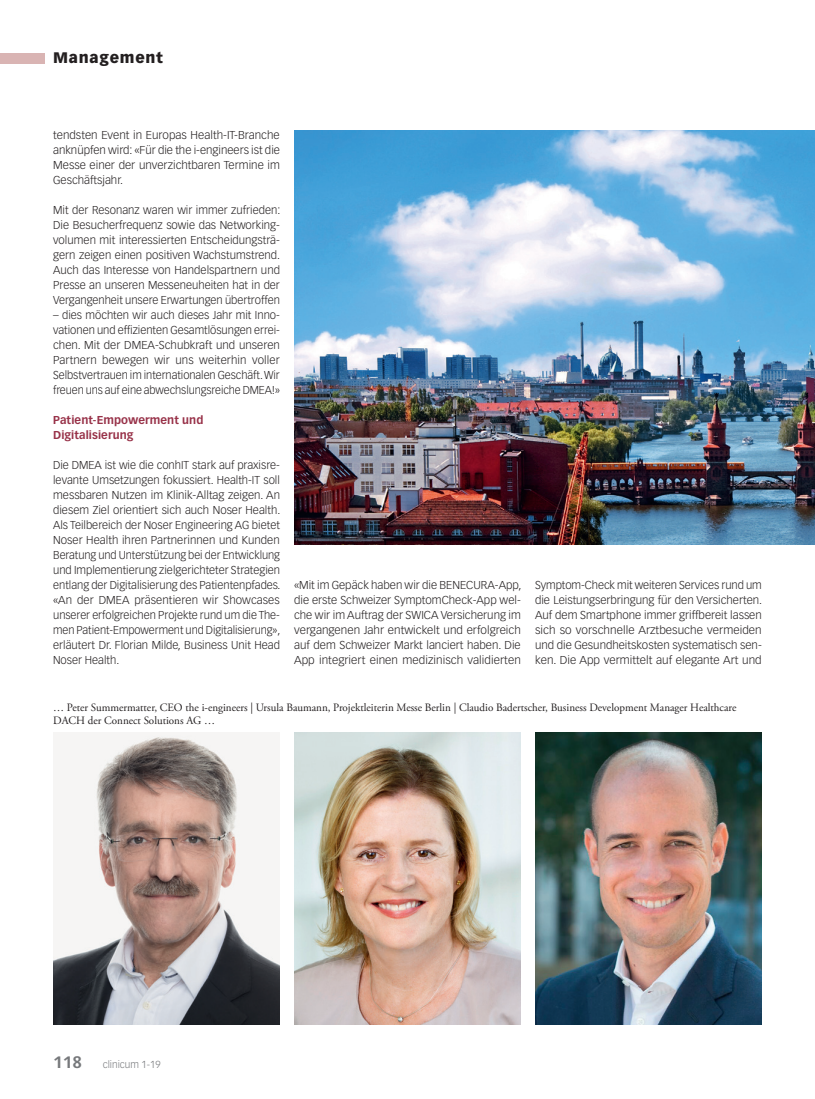
<style>
.page{position:relative;width:815px;height:1099px;background:#fff}
.page>*{position:absolute;margin:0;border:0;box-sizing:border-box;transform-origin:0 0}
.t1{font:900 15px "Vectora LT Std";letter-spacing:.05em;color:#231f20}
.Lauftext{font:300 11.25px/15px "Vectora LT Std";color:#231f20;text-align:justify}
.Legende{font:11.25px/13.5px "Adobe Garamond Pro";color:#231f20}
.ZT_MM{font:700 11.25px/15px "Vectora LT Std";letter-spacing:.005em;color:#983249}
.t2{font:300 10px "Vectora LT Std";color:#76787b}
.s1{font-weight:700;font-size:16.25px}
</style>
<div class="page">
<div style="left:0;top:53px;width:45px;height:10px;background:#d9b4b3"></div>
<img style="left:53px;top:732px;width:227px;height:292px">
<img style="left:294px;top:732px;width:227px;height:292px">
<img style="left:535px;top:732px;width:227px;height:292px">
<img style="left:294px;top:130px;width:521px;height:414px">
<h1 class="t1" style="left:53px;top:49px;width:111px">Management</h1>
<p class="Lauftext" style="left:53px;top:128px;width:228px">tendsten Event in Europas Health-IT-Branche anknüpfen wird: «Für die the i-engineers ist die Messe einer der unverzichtbaren Termine im Geschäftsjahr.</p>
<p class="Lauftext" style="left:53px;top:203px;width:229px">Mit der Resonanz waren wir immer zufrieden:<br>Die Besucherfrequenz sowie das Networking&shy;volumen mit interessierten Entscheidungsträ&shy;gern zeigen einen positiven Wachstumstrend.<br>Auch das Interesse von Handelspartnern und Presse an unseren Messeneuheiten hat in der Vergangenheit unsere Erwartungen übertroffen</p>
<p class="Lauftext" style="left:53px;top:308px;width:228px">– dies möchten wir auch dieses Jahr mit Inno&shy;vationen und effizienten Gesamtlösungen errei&shy;chen. Mit der DMEA-Schubkraft und unseren Partnern bewegen wir uns weiterhin voller Selbstvertrauen im internationalen Geschäft. Wir freuen uns auf eine abwechslungsreiche DMEA!»</p>
<p class="ZT_MM" style="left:53px;top:413px;width:152px">Patient-Empowerment und<br>Digitalisierung</p>
<p class="Lauftext" style="left:53px;top:458px;width:229px">Die DMEA ist wie die conhIT stark auf praxisre&shy;levante Umsetzungen fokussiert. Health-IT soll messbaren Nutzen im Klinik-Alltag zeigen. An diesem Ziel orientiert sich auch Noser Health.<br>Als Teilbereich der Noser Engineering AG bietet Noser Health ihren Partnerinnen und Kunden Beratung und Unterstützung bei der Entwicklung und Implementierung zielgerichteter Strategien entlang der Digitalisierung des Patientenpfades. «An der DMEA präsentieren wir Showcases unserer erfolgreichen Projekte rund um die The&shy;men Patient-Empowerment und Digitalisierung», erläutert Dr. Florian Milde, Business Unit Head Noser Health.</p>
<p class="Lauftext" style="left:294px;top:578px;width:229px">«Mit im Gepäck haben wir die BENECURA-App, die erste Schweizer SymptomCheck-App wel&shy;che wir im Auftrag der SWICA Versicherung im vergangenen Jahr entwickelt und erfolgreich auf dem Schweizer Markt lanciert haben. Die App integriert einen medizinisch validierten</p>
<p class="Lauftext" style="left:535px;top:578px;width:229px">Symptom-Check mit weiteren Services rund um die Leistungserbringung für den Versicherten.<br>Auf dem Smartphone immer griffbereit lassen sich so vorschnelle Arztbesuche vermeiden und die Gesundheitskosten systematisch sen&shy;ken. Die App vermittelt auf elegante Art und</p>
<p class="Legende" style="left:53px;top:701px;width:685px">… Peter Summermatter, CEO the i-engineers | Ursula Baumann, Projektleiterin Messe Berlin | Claudio Badertscher, Business Development Manager Healthcare<br>DACH der Connect Solutions AG …</p>
<p class="t2" style="left:53px;top:1058px;width:109px"><span class="s1">118</span> clinicum 1-19</p>
</div>
